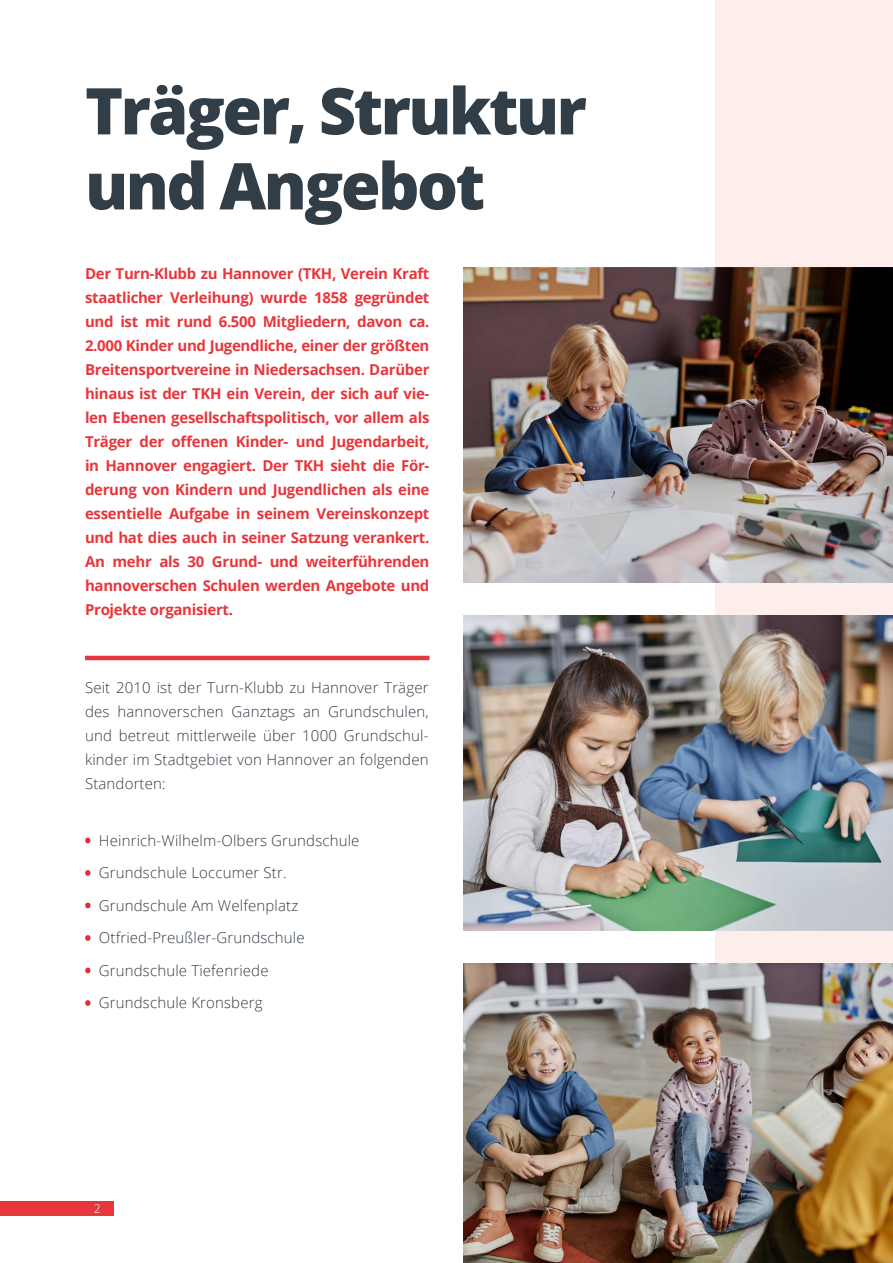
<style>
.page{position:relative;width:893px;height:1263px;background:#fff}
.page>*{position:absolute;margin:0;border:0;box-sizing:border-box;transform-origin:0 0}
.t1{font:800 64.5px/75px "Open Sans";letter-spacing:-.04em;color:#313d47}
.t2{font:700 15px/24px "Open Sans";letter-spacing:-.02em;color:#e6373c;text-align:justify}
.t3{font:300 15px/24px "Open Sans";letter-spacing:.01em;color:#313d47;text-align:justify}
.t4{font:300 12px "Open Sans";color:#fff}
.s1{color:#e32b3b}
</style>
<div class="page">
<div style="left:716px;top:0;width:177px;height:1157px;background:#fdeeeb"></div>
<hr style="left:85px;top:656px;width:344px;height:4px;background:#e6373c">
<img style="left:463px;top:964px;width:430px;height:299px">
<img style="left:463px;top:268px;width:430px;height:314px">
<img style="left:463px;top:616px;width:430px;height:314px">
<div style="left:0;top:1201px;width:113px;height:15px;background:#e6373c"></div>
<h1 class="t1" style="left:85px;top:70px;width:503px">Träger, Struktur und Angebot</h1>
<p class="t2" style="left:85px;top:261px;width:346px">Der Turn-Klubb zu Hannover (TKH, Verein Kraft staatlicher Verleihung) wurde 1858 gegründet und ist mit rund 6.500 Mitgliedern, davon ca.<br>2.000 Kinder und Jugendliche, einer der größten Breitensportvereine in Niedersachsen. Darüber hinaus ist der TKH ein Verein, der sich auf vie&shy;len Ebenen gesellschaftspolitisch, vor allem als Träger der offenen Kinder- und Jugendarbeit, in Hannover engagiert. Der TKH sieht die För&shy;derung von Kindern und Jugendlichen als eine essentielle Aufgabe in seinem Vereinskonzept und hat dies auch in seiner Satzung verankert.<br>An mehr als 30 Grund- und weiterführenden hannoverschen Schulen werden Angebote und Projekte organisiert.</p>
<p class="t3" style="left:85px;top:675px;width:345px">Seit 2010 ist der Turn-Klubb zu Hannover Träger des hannoverschen Ganztags an Grundschulen, und betreut mittlerweile über 1000 Grundschul&shy;kinder im Stadtgebiet von Hannover an folgenden Standorten:</p>
<p class="t3" style="left:85px;top:828px;width:276px"><span class="s1">•</span> Heinrich-Wilhelm-Olbers Grundschule</p>
<p class="t3" style="left:85px;top:860px;width:203px"><span class="s1">•</span> Grundschule Loccumer Str.</p>
<p class="t3" style="left:85px;top:893px;width:215px"><span class="s1">•</span> Grundschule Am Welfenplatz</p>
<p class="t3" style="left:85px;top:925px;width:221px"><span class="s1">•</span> Otfried-Preußler-Grundschule</p>
<p class="t3" style="left:85px;top:958px;width:185px"><span class="s1">•</span> Grundschule Tiefenriede</p>
<p class="t3" style="left:85px;top:991px;width:179px"><span class="s1">•</span> Grundschule Kronsberg</p>
<p class="t4" style="left:94px;top:1201px;width:8px">2</p>
</div>
